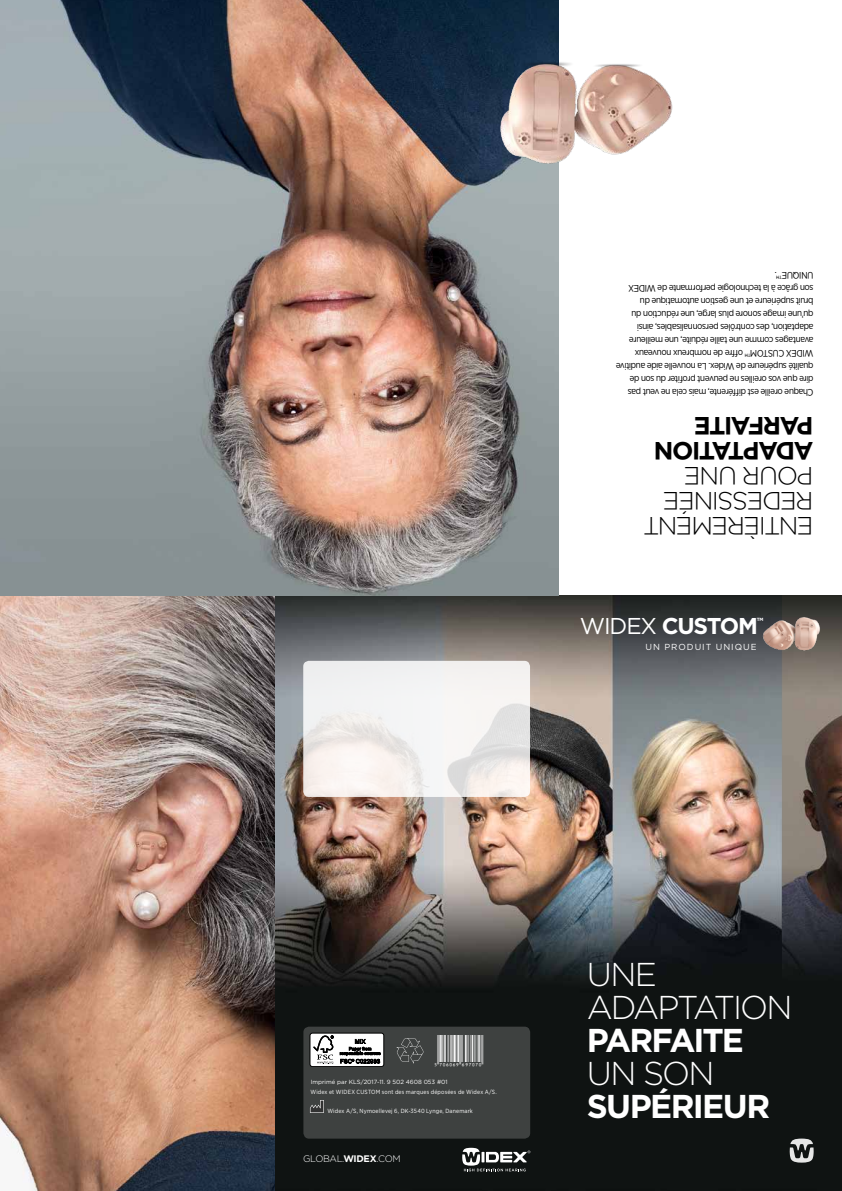
<style>
.page{position:relative;width:842px;height:1191px;background:#fff}
.page>*{position:absolute;margin:0;border:0;box-sizing:border-box;transform-origin:0 0}
.t1{font:300 33px/33px "Gotham";letter-spacing:-.06em;color:#fff}
.t2{font:700 33px "Gotham";letter-spacing:-.055em;color:#fff}
.t3{font:300 25px/25px "Gotham";letter-spacing:-.05em;color:#000}
.t4{font:700 25px/25px "Gotham";letter-spacing:-.06em;color:#000}
.t5{font:700 22.9px "Gotham";letter-spacing:-.05em;color:#fff}
.t6{font:9.5px/13px "Gotham Narrow";letter-spacing:-.045em;color:#000}
.t7{font:300 9.5px "Gotham";letter-spacing:-.04em;color:#fff}
.t8{font:8.7px "Gotham";letter-spacing:.105em;color:#fff}
.t9{font:6px "Gotham Narrow";letter-spacing:.025em;color:#fff}
.t10{font:6px "Gotham";color:#fff}
.t11{font:6px "MRVUEBMA";color:#fff}
.t12{font:700 4.6px "Gotham";color:#fff}
.s1{font-weight:400}
.s2{font-weight:700}
</style>
<div class="page">
<img style="left:0;top:595px;width:842px;height:596px">
<img style="left:0;top:0;width:558px;height:595px">
<svg style="left:303px;top:661px;width:227px;height:136px;fill:#f4f2f1"></svg>
<img style="left:475px;top:6px;width:198px;height:217px">
<div style="left:303px;top:1026px;width:227px;height:112px;background:#3e4140;border-radius:6px"></div>
<svg style="left:396px;top:1038px;width:28px;height:25px"></svg>
<div style="left:310px;top:1033px;width:74px;height:33px;background:#fff;border-radius:3px"></div>
<div style="left:310px;top:1033px;width:74px;height:33px;border:1px solid #000;border-radius:3px"></div>
<svg style="left:313px;top:1035px;width:21px;height:29px"></svg>
<svg style="left:340px;top:1039px;width:40px;height:24px"></svg>
<svg style="left:462px;top:1147px;width:68px;height:24px"></svg>
<svg style="left:790px;top:1138px;width:24px;height:24px"></svg>
<img style="left:761px;top:616px;width:60px;height:35px">
<p class="t6" style="left:814px;top:399px;width:199px;rotate:-180deg">Chaque oreille est différente, mais cela ne veut pas dire que vos oreilles ne peuvent profiter du son de qualité supérieure de Widex. La nouvelle aide auditive WIDEX CUSTOM™ offre de nombreux nouveaux avantages comme une taille réduite, une meilleure adaptation, des contrôles personnalisables, ainsi qu’une image sonore plus large, une réduction du bruit supérieure et une gestion automatique du<br>son grâce à la technologie performante de WIDEX UNIQUE™.</p>
<h2 class="t4" style="left:814px;top:463px;width:161px;rotate:-180deg">ADAPTATION<br>PARFAITE</h2>
<h2 class="t3" style="left:814px;top:539px;width:172px;rotate:-180deg">ENTIÈREMENT<br>REDESSINÉE<br>POUR UNE</h2>
<h3 class="t5" style="left:580px;top:611px;width:180px"><span class="s1">WIDEX</span> CUSTOM</h3>
<p class="t12" style="left:757px;top:616px;width:8px">TM</p>
<p class="t8" style="left:645px;top:641px;width:112px">UN PRODUIT UNIQUE</p>
<p class="t11" style="left:434px;top:1056px;width:51px">Å[7py06o|hlj;j;]</p>
<p class="t10" style="left:311px;top:1078px;width:138px">Imprimé par KLS/2017-11. 9 502 4608 053 #01</p>
<p class="t9" style="left:310px;top:1088px;width:188px">Widex et WIDEX CUSTOM sont des marques déposées de Widex A/S.</p>
<p class="t9" style="left:327px;top:1107px;width:147px">Widex A/S, Nymoellevej 6, DK-3540 Lynge, Danemark</p>
<p class="t7" style="left:303px;top:1152px;width:99px">GLOBAL.<span class="s2">WIDEX</span>.COM</p>
<h1 class="t1" style="left:587px;top:956px;width:207px">UNE<br>ADAPTATION</h1>
<h1 class="t2" style="left:587px;top:1018px;width:158px">PARFAITE</h1>
<h1 class="t1" style="left:587px;top:1055px;width:129px">UN SON</h1>
<h1 class="t2" style="left:587px;top:1084px;width:185px">SUPÉRIEUR</h1>
</div>
